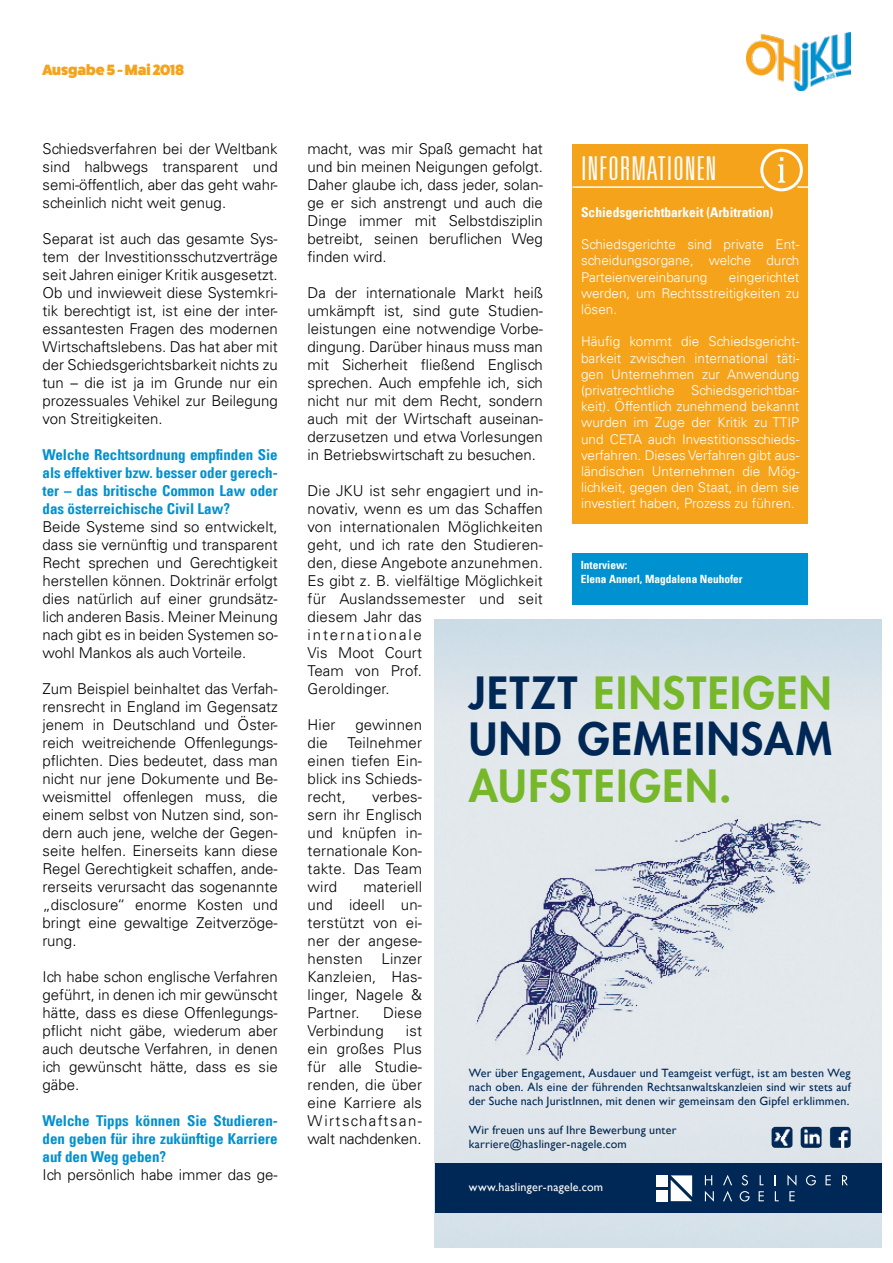
<style>
.page{position:relative;width:893px;height:1263px;background:#fff}
.page>*{position:absolute;margin:0;border:0;box-sizing:border-box;transform-origin:0 0}
.t1{font:800 43.2px/46.3px "Futura Std";letter-spacing:.035em;color:#002856}
.t2{font:800 43.2px "Futura Std";letter-spacing:.035em;color:#76b82a}
.t3{font:300 ultra-condensed 33px "Univers LT";letter-spacing:.02em;color:#fff}
.t4{font:300 15px/18px "Univers LT";letter-spacing:.01em;color:#000;text-align:justify}
.t5{font:700 condensed 15px/18px "Univers LT";color:#0091d0;text-align:justify}
.t6{font:800 15px "Fat Frank";color:#f6a31c}
.t7{font:300 13.5px/16.2px "Univers LT";color:#fff;text-align:justify}
.t8{font:700 condensed 13.5px "Univers LT";color:#fff}
.t9{font:12px/14.2px "Gill Sans";letter-spacing:.015em;color:#002856;text-align:justify}
.t10{font:12px "Gill Sans";letter-spacing:.015em;color:#fff}
.t11{font:700 condensed 11.4px/13.6px "Univers LT";color:#fff}
.s1{color:#76b82a}
</style>
<div class="page">
<img style="left:747px;top:32px;width:103px;height:59px">
<div style="left:573px;top:145px;width:235px;height:379px;background:#f6a31c"></div>
<div style="left:760px;top:149px;width:43px;height:42px;border:3px solid #fff;border-radius:50%"></div>
<svg style="left:778px;top:157px;width:7px;height:26px"></svg>
<hr style="left:573px;top:186px;width:191px;height:2px;background:#fff">
<svg style="left:797px;top:186px;width:11px;height:2px"></svg>
<div style="left:573px;top:553px;width:235px;height:52px;background:#0091d0"></div>
<img style="left:435px;top:620px;width:446px;height:628px">
<div style="left:435px;top:1163px;width:446px;height:50px;background:#002856"></div>
<svg style="left:705px;top:1175px;width:7px;height:10px"></svg>
<svg style="left:742px;top:1175px;width:6px;height:10px"></svg>
<svg style="left:760px;top:1175px;width:3px;height:10px"></svg>
<svg style="left:806px;top:1175px;width:10px;height:10px"></svg>
<svg style="left:825px;top:1175px;width:6px;height:10px"></svg>
<svg style="left:842px;top:1175px;width:6px;height:10px"></svg>
<svg style="left:705px;top:1191px;width:9px;height:11px"></svg>
<svg style="left:740px;top:1191px;width:10px;height:10px"></svg>
<svg style="left:759px;top:1191px;width:5px;height:10px"></svg>
<svg style="left:775px;top:1191px;width:4px;height:10px"></svg>
<svg style="left:787px;top:1175px;width:9px;height:26px"></svg>
<div style="left:656px;top:1190px;width:12px;height:11px;background:#fff"></div>
<div style="left:656px;top:1175px;width:12px;height:12px;background:#fff"></div>
<svg style="left:671px;top:1175px;width:21px;height:26px"></svg>
<svg style="left:723px;top:1175px;width:9px;height:10px"></svg>
<svg style="left:723px;top:1191px;width:9px;height:10px"></svg>
<img style="left:772px;top:1127px;width:20px;height:21px">
<img style="left:830px;top:1127px;width:21px;height:21px">
<img style="left:801px;top:1127px;width:20px;height:21px">
<p class="t6" style="left:43px;top:62px;width:143px">Ausgabe 5 - Mai 2018</p>
<p class="t4" style="left:43px;top:140px;width:237px">Schiedsverfahren bei der Weltbank sind halbwegs transparent und semi-öffentlich, aber das geht wahr&shy;scheinlich nicht weit genug.</p>
<p class="t4" style="left:43px;top:230px;width:237px">Separat ist auch das gesamte Sys&shy;tem der Investitionsschutzverträge seit Jahren einiger Kritik ausgesetzt.<br>Ob und inwieweit diese Systemkri&shy;tik berechtigt ist, ist eine der inter&shy;essantesten Fragen des modernen Wirtschaftslebens. Das hat aber mit der Schiedsgerichtsbarkeit nichts zu tun – die ist ja im Grunde nur ein prozessuales Vehikel zur Beilegung von Streitigkeiten.</p>
<p class="t5" style="left:43px;top:446px;width:237px">Welche Rechtsordnung empfinden Sie als effektiver bzw. besser oder gerech&shy;ter – das britische Common Law oder das österreichische Civil Law?</p>
<p class="t4" style="left:43px;top:518px;width:237px">Beide Systeme sind so entwickelt, dass sie vernünftig und transparent Recht sprechen und Gerechtigkeit herstellen können. Doktrinär erfolgt dies natürlich auf einer grundsätz&shy;lich anderen Basis. Meiner Meinung nach gibt es in beiden Systemen so&shy;wohl Mankos als auch Vorteile.</p>
<p class="t4" style="left:43px;top:680px;width:237px">Zum Beispiel beinhaltet das Verfah&shy;rensrecht in England im Gegensatz jenem in Deutschland und Öster&shy;reich weitreichende Offenlegungs&shy;pflichten. Dies bedeutet, dass man nicht nur jene Dokumente und Be&shy;weismittel offenlegen muss, die einem selbst von Nutzen sind, son&shy;dern auch jene, welche der Gegen&shy;seite helfen. Einerseits kann diese Regel Gerechtigkeit schaffen, ande&shy;rerseits verursacht das sogenannte „disclosure“ enorme Kosten und bringt eine gewaltige Zeitverzöge&shy;rung.</p>
<p class="t4" style="left:43px;top:968px;width:237px">Ich habe schon englische Verfahren geführt, in denen ich mir gewünscht hätte, dass es diese Offenlegungs&shy;pflicht nicht gäbe, wiederum aber auch deutsche Verfahren, in denen ich gewünscht hätte, dass es sie gäbe.</p>
<p class="t5" style="left:43px;top:1112px;width:237px">Welche Tipps können Sie Studieren&shy;den geben für ihre zukünftige Karriere auf den Weg geben?</p>
<p class="t4" style="left:43px;top:1166px;width:237px">Ich persönlich habe immer das ge-</p>
<p class="t4" style="left:308px;top:140px;width:237px">macht, was mir Spaß gemacht hat und bin meinen Neigungen gefolgt.<br>Daher glaube ich, dass jeder, solan&shy;ge er sich anstrengt und auch die Dinge immer mit Selbstdisziplin betreibt, seinen beruflichen Weg finden wird.</p>
<p class="t4" style="left:308px;top:284px;width:237px">Da der internationale Markt heiß umkämpft ist, sind gute Studien&shy;leistungen eine notwendige Vorbe&shy;dingung. Darüber hinaus muss man mit Sicherheit fließend Englisch sprechen. Auch empfehle ich, sich nicht nur mit dem Recht, sondern auch mit der Wirtschaft auseinan&shy;derzusetzen und etwa Vorlesungen in Betriebswirtschaft zu besuchen.</p>
<p class="t4" style="left:308px;top:482px;width:237px;text-align:left">Die JKU ist sehr engagiert und in&shy;novativ, wenn es um das Schaffen von internationalen Möglichkeiten geht, und ich rate den Studieren&shy;den, diese Angebote anzunehmen.<br>Es gibt z. B. vielfältige Möglichkeit für Auslandssemester und seit diesem Jahr das<br>internationale<br>Vis Moot Court<br>Team von Prof.<br>Geroldinger.</p>
<p class="t4" style="left:308px;top:716px;width:29px">Hier</p>
<p class="t4" style="left:355px;top:716px;width:68px">gewinnen</p>
<p class="t4" style="left:308px;top:734px;width:22px">die</p>
<h2 class="t3" style="left:581px;top:151px;width:137px">INFORMATIONEN</h2>
<p class="t8" style="left:581px;top:204px;width:194px">Schiedsgerichtbarkeit (Arbitration)</p>
<p class="t7" style="left:581px;top:236px;width:220px">Schiedsgerichte sind private Ent&shy;scheidungsorgane, welche durch Parteienvereinbarung</p>
<p class="t7" style="left:581px;top:269px;width:220px;text-indent:148px">eingerichtet werden, um Rechtsstreitigkeiten zu lösen.</p>
<p class="t7" style="left:581px;top:334px;width:220px">Häufig kommt die Schiedsgericht&shy;barkeit zwischen international täti&shy;gen Unternehmen zur Anwendung (privatrechtliche Schiedsgerichtbar&shy;keit). Öffentlich zunehmend bekannt wurden im Zuge der Kritik zu TTIP und CETA auch Investitionsschieds&shy;verfahren. Dieses Verfahren gibt aus&shy;ländischen Unternehmen die Mög&shy;lichkeit, gegen den Staat, in dem sie investiert haben, Prozess zu führen.</p>
<p class="t11" style="left:581px;top:558px;width:164px">Interview:<br>Elena Annerl, Magdalena Neuhofer</p>
<h1 class="t1" style="left:469px;top:670px;width:365px">JETZT <span class="s1">EINSTEIGEN<br></span>UND GEMEINSAM</h1>
<h1 class="t2" style="left:469px;top:758px;width:264px">AUFSTEIGEN.</h1>
<p class="t4" style="left:308px;top:734px;width:116px;text-indent:40px">Teilnehmer einen tiefen Ein&shy;blick ins Schieds&shy;recht,</p>
<p class="t4" style="left:308px;top:788px;width:116px;text-indent:65px">verbes&shy;sern ihr Englisch und knüpfen in&shy;ternationale Kon&shy;takte. Das Team wird</p>
<p class="t4" style="left:308px;top:878px;width:116px;text-indent:56px">materiell und ideell un&shy;terstützt von ei&shy;ner der angese&shy;hensten</p>
<p class="t4" style="left:308px;top:950px;width:116px;text-indent:74px">Linzer Kanzleien, Has&shy;linger, Nagele &amp; Partner.</p>
<p class="t4" style="left:308px;top:1004px;width:116px;text-indent:76px">Diese<br>Verbindung</p>
<p class="t4" style="left:308px;top:1022px;width:116px;text-indent:98px">ist ein großes Plus für alle Studie&shy;renden, die über eine Karriere als Wirtschaftsan&shy;walt nachdenken.</p>
<p class="t9" style="left:469px;top:1065px;width:383px">Wer über Engagement, Ausdauer und Teamgeist verfügt, ist am besten Weg nach oben. Als eine der führenden Rechtsanwaltskanzleien sind wir stets auf der Suche nach JuristInnen, mit denen wir gemeinsam den Gipfel erklimmen.</p>
<p class="t9" style="left:469px;top:1122px;width:209px">Wir freuen uns auf Ihre Bewerbung unter karriere@haslinger-nagele.com</p>
<p class="t10" style="left:469px;top:1180px;width:136px">www.haslinger-nagele.com</p>
</div>
